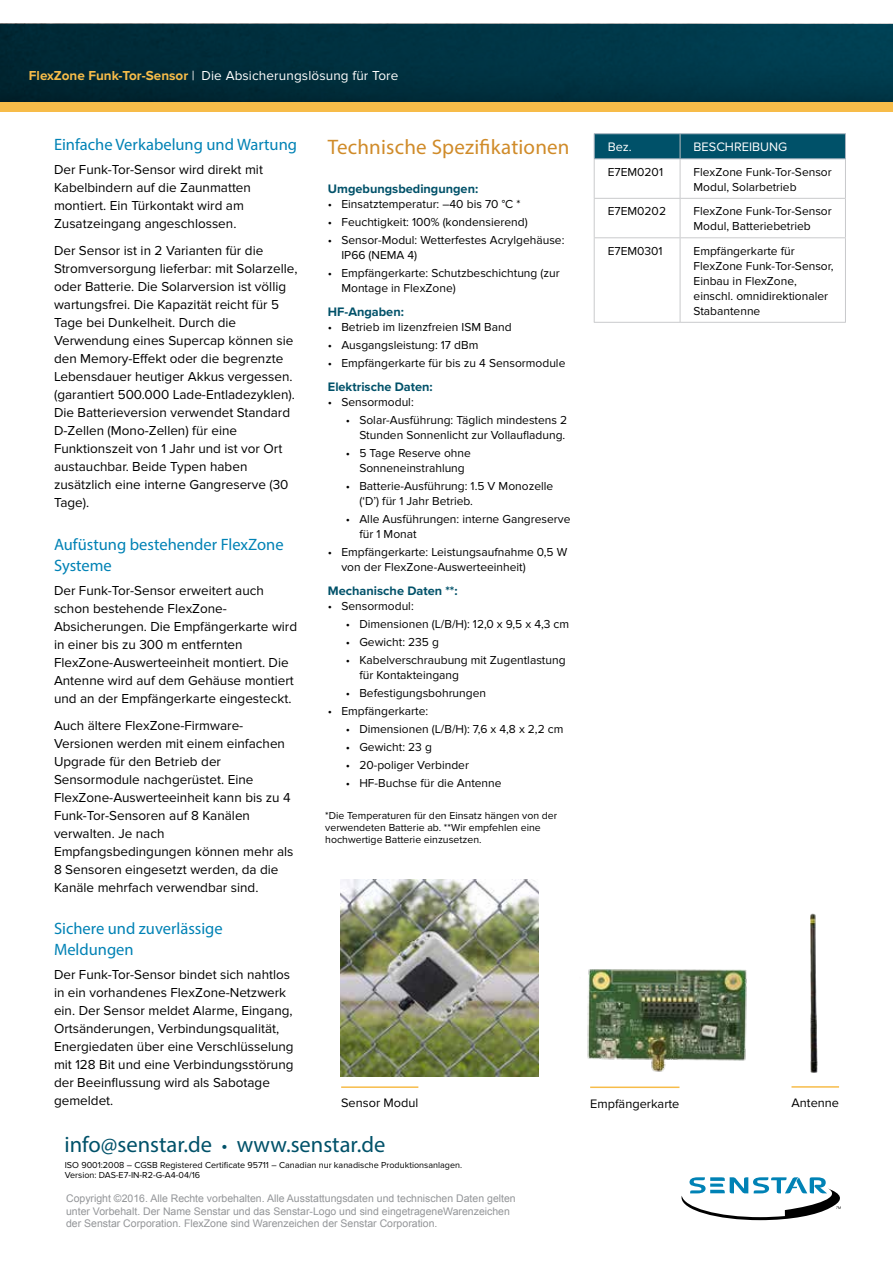
<style>
.page{position:relative;width:893px;height:1263px;background:#fff}
.page>*{position:absolute;margin:0;border:0;box-sizing:border-box;transform-origin:0 0}
.t1{font:22.5px "Myriad Pro";color:#005169}
.t2{font:21px "Myriad Pro";letter-spacing:.01em;color:#d08b29}
.t3{font:16.5px/21px "Myriad Pro";color:#0082b5}
.t4{font:13.5px/18px "Proxima Nova";color:#000}
.t5{font:13.5px "Proxima Nova";letter-spacing:.01em;color:#fff}
.t6{font:700 12.75px "Proxima Nova";color:#005169}
.t7{font:12.75px "Proxima Nova";color:#000}
.t8{font:12.75px "Proxima Nova";color:#fff}
.t9{font:12px/15px "Proxima Nova";color:#000}
.t10{font:10.5px/13px "Arial";color:#939598}
.t11{font:10.5px/12px "Proxima Nova";color:#000}
.t12{font:9px/10.8px "Proxima Nova";color:#000}
.s1{font-weight:700;color:#f7bc49}
.s2{font-size:19.5px}
</style>
<div class="page">
<img style="left:0;top:24px;width:893px;height:78px">
<div style="left:0;top:102px;width:893px;height:10px;background:#f7bc49"></div>
<svg style="left:681px;top:1177px;width:160px;height:43px"></svg>
<hr style="left:594px;top:159px;width:1px;height:39px;background:#c9cacc">
<hr style="left:680px;top:159px;width:1px;height:39px;background:#c9cacc">
<hr style="left:845px;top:159px;width:1px;height:39px;background:#c9cacc">
<hr style="left:594px;top:198px;width:86px;height:1px;background:#c9cacc">
<hr style="left:594px;top:199px;width:1px;height:38px;background:#c9cacc">
<hr style="left:680px;top:198px;width:166px;height:1px;background:#c9cacc">
<hr style="left:680px;top:199px;width:1px;height:38px;background:#c9cacc">
<hr style="left:845px;top:199px;width:1px;height:38px;background:#c9cacc">
<hr style="left:594px;top:237px;width:86px;height:1px;background:#c9cacc">
<hr style="left:594px;top:238px;width:1px;height:84px;background:#c9cacc">
<hr style="left:680px;top:237px;width:166px;height:1px;background:#c9cacc">
<hr style="left:680px;top:238px;width:1px;height:84px;background:#c9cacc">
<hr style="left:845px;top:238px;width:1px;height:84px;background:#c9cacc">
<hr style="left:594px;top:322px;width:86px;height:1px;background:#c9cacc">
<hr style="left:680px;top:322px;width:166px;height:1px;background:#c9cacc">
<hr style="left:594px;top:133px;width:86px;height:1px;background:#a9b4c0">
<hr style="left:680px;top:133px;width:166px;height:1px;background:#a9b4c0">
<svg style="left:594px;top:134px;width:252px;height:25px;background:#08566d"></svg>
<hr style="left:341px;top:1086px;width:77px;height:2px;background:#f7bc49">
<img style="left:340px;top:880px;width:199px;height:196px">
<hr style="left:791px;top:1086px;width:48px;height:2px;background:#f7bc49">
<hr style="left:590px;top:1086px;width:89px;height:2px;background:#f7bc49">
<img style="left:587px;top:969px;width:160px;height:103px">
<img style="left:810px;top:914px;width:7px;height:159px">
<p class="t5" style="left:29px;top:68px;width:371px"><span class="s1">FlexZone Funk-Tor-Sensor</span> | Die Absicherungslösung für Tore</p>
<p class="t3" style="left:54px;top:134px;width:245px">Einfache Verkabelung und Wartung</p>
<p class="t4" style="left:54px;top:161px;width:210px">Der Funk-Tor-Sensor wird direkt mit Kabelbindern auf die Zaunmatten montiert. Ein Türkontakt wird am Zusatzeingang angeschlossen.</p>
<p class="t4" style="left:54px;top:242px;width:245px">Der Sensor ist in 2 Varianten für die Stromversorgung lieferbar: mit Solarzelle, oder Batterie. Die Solarversion ist völlig wartungsfrei. Die Kapazität reicht für 5<br>Tage bei Dunkelheit. Durch die Verwendung eines Supercap können sie den Memory-Effekt oder die begrenzte Lebensdauer heutiger Akkus vergessen. (garantiert 500.000 Lade-Entladezyklen).<br>Die Batterieversion verwendet Standard D-Zellen (Mono-Zellen) für eine Funktionszeit von 1 Jahr und ist vor Ort austauchbar. Beide Typen haben zusätzlich eine interne Gangreserve (30<br>Tage).</p>
<p class="t3" style="left:54px;top:533px;width:231px">Aufüstung bestehender FlexZone<br>Systeme</p>
<p class="t4" style="left:54px;top:581px;width:245px">Der Funk-Tor-Sensor erweitert auch schon bestehende FlexZone-Absicherungen. Die Empfängerkarte wird in einer bis zu 300 m entfernten FlexZone-Auswerteeinheit montiert. Die Antenne wird auf dem Gehäuse montiert und an der Empfängerkarte eingesteckt.</p>
<p class="t4" style="left:54px;top:716px;width:241px">Auch ältere FlexZone-Firmware-Versionen werden mit einem einfachen Upgrade für den Betrieb der Sensormodule nachgerüstet. Eine FlexZone-Auswerteeinheit kann bis zu 4<br>Funk-Tor-Sensoren auf 8 Kanälen verwalten. Je nach Empfangsbedingungen können mehr als 8 Sensoren eingesetzt werden, da die Kanäle mehrfach verwendbar sind.</p>
<p class="t3" style="left:54px;top:917px;width:170px">Sichere und zuverlässige<br>Meldungen</p>
<p class="t4" style="left:54px;top:965px;width:241px">Der Funk-Tor-Sensor bindet sich nahtlos in ein vorhandenes FlexZone-Netzwerk ein. Der Sensor meldet Alarme, Eingang, Ortsänderungen, Verbindungsqualität, Energiedaten über eine Verschlüsselung mit 128 Bit und eine Verbindungsstörung der Beeinflussung wird als Sabotage gemeldet.</p>
<h2 class="t2" style="left:328px;top:134px;width:243px">Technische Spezifikationen</h2>
<p class="t6" style="left:328px;top:181px;width:152px">Umgebungsbedingungen:</p>
<p class="t9" style="left:328px;top:197px;width:194px">• Einsatztemperatur: –40 bis 70 °C *</p>
<p class="t9" style="left:328px;top:215px;width:201px">• Feuchtigkeit: 100% (kondensierend)</p>
<p class="t9" style="left:341px;top:233px;width:225px;text-indent:-14px">• Sensor-Modul: Wetterfestes Acrylgehäuse:<br>IP66 (NEMA 4)</p>
<p class="t9" style="left:341px;top:266px;width:220px;text-indent:-14px">• Empfängerkarte: Schutzbeschichtung (zur<br>Montage in FlexZone)</p>
<p class="t6" style="left:328px;top:304px;width:78px">HF-Angaben:</p>
<p class="t9" style="left:328px;top:320px;width:185px">• Betrieb im lizenzfreien ISM Band</p>
<p class="t9" style="left:328px;top:338px;width:152px">• Ausgangsleistung: 17 dBm</p>
<p class="t9" style="left:328px;top:356px;width:239px">• Empfängerkarte für bis zu 4 Sensormodule</p>
<p class="t6" style="left:328px;top:379px;width:106px">Elektrische Daten:</p>
<p class="t9" style="left:328px;top:395px;width:87px">• Sensormodul:</p>
<p class="t9" style="left:346px;top:413px;width:223px;text-align:right">• Solar-Ausführung: Täglich mindestens 2<br>Stunden Sonnenlicht zur Vollaufladung.</p>
<p class="t9" style="left:359px;top:446px;width:113px;text-indent:-14px">• 5 Tage Reserve ohne<br>Sonneneinstrahlung</p>
<p class="t9" style="left:359px;top:479px;width:195px;text-indent:-14px">• Batterie-Ausführung: 1.5 V Monozelle (‘D’) für 1 Jahr Betrieb.</p>
<p class="t9" style="left:359px;top:512px;width:213px;text-indent:-14px">• Alle Ausführungen: interne Gangreserve für 1 Monat</p>
<p class="t9" style="left:341px;top:545px;width:227px;text-indent:-14px">• Empfängerkarte: Leistungsaufnahme 0,5 W von der FlexZone-Auswerteeinheit)</p>
<p class="t6" style="left:328px;top:583px;width:131px">Mechanische Daten **:</p>
<p class="t9" style="left:328px;top:599px;width:87px">• Sensormodul:</p>
<p class="t9" style="left:346px;top:617px;width:225px">• Dimensionen (L/B/H): 12,0 x 9,5 x 4,3 cm</p>
<p class="t9" style="left:346px;top:635px;width:95px">• Gewicht: 235 g</p>
<p class="t9" style="left:359px;top:653px;width:208px;text-indent:-14px">• Kabelverschraubung mit Zugentlastung für Kontakteingang</p>
<p class="t9" style="left:346px;top:686px;width:142px">• Befestigungsbohrungen</p>
<p class="t9" style="left:328px;top:704px;width:102px">• Empfängerkarte:</p>
<p class="t9" style="left:346px;top:722px;width:219px">• Dimensionen (L/B/H): 7,6 x 4,8 x 2,2 cm</p>
<p class="t9" style="left:346px;top:740px;width:87px">• Gewicht: 23 g</p>
<p class="t9" style="left:346px;top:758px;width:125px">• 20-poliger Verbinder</p>
<p class="t9" style="left:346px;top:776px;width:157px">• HF-Buchse für die Antenne</p>
<p class="t11" style="left:325px;top:810px;width:234px">*Die Temperaturen für den Einsatz hängen von der verwendeten Batterie ab. **Wir empfehlen eine hochwertige Batterie einzusetzen.</p>
<p class="t8" style="left:608px;top:140px;width:26px">Bez.</p>
<p class="t8" style="left:694px;top:140px;width:95px">BESCHREIBUNG</p>
<p class="t9" style="left:608px;top:164px;width:57px">E7EM0201</p>
<p class="t9" style="left:694px;top:164px;width:140px">FlexZone Funk-Tor-Sensor<br>Modul, Solarbetrieb</p>
<p class="t9" style="left:608px;top:204px;width:60px">E7EM0202</p>
<p class="t9" style="left:694px;top:204px;width:140px">FlexZone Funk-Tor-Sensor<br>Modul, Batteriebetrieb</p>
<p class="t9" style="left:608px;top:243px;width:56px">E7EM0301</p>
<p class="t9" style="left:694px;top:243px;width:141px">Empfängerkarte für<br>FlexZone Funk-Tor-Sensor,<br>Einbau in FlexZone, einschl. omnidirektionaler<br>Stabantenne</p>
<p class="t7" style="left:341px;top:1096px;width:79px">Sensor Modul</p>
<p class="t7" style="left:590px;top:1096px;width:91px">Empfängerkarte</p>
<p class="t7" style="left:791px;top:1095px;width:49px">Antenne</p>
<h1 class="t1" style="left:65px;top:1130px;width:322px">info@senstar.de <span class="s2">•</span> www.senstar.de</h1>
<p class="t12" style="left:65px;top:1159px;width:399px">ISO 9001:2008 – CGSB Registered Certificate 95711 – Canadian nur kanadische Produktionsanlagen.<br>Version: DAS-E7-IN-R2-G-A4-04/16</p>
<p class="t10" style="left:66px;top:1192px;width:451px">Copyright ©2016. Alle Rechte vorbehalten. Alle Ausstattungsdaten und technischen Daten gelten unter Vorbehalt. Der Name Senstar und das Senstar-Logo und sind eingetrageneWarenzeichen</p>
<p class="t10" style="left:66px;top:1217px;width:373px">der Senstar Corporation. FlexZone sind Warenzeichen der Senstar Corporation.</p>
</div>
